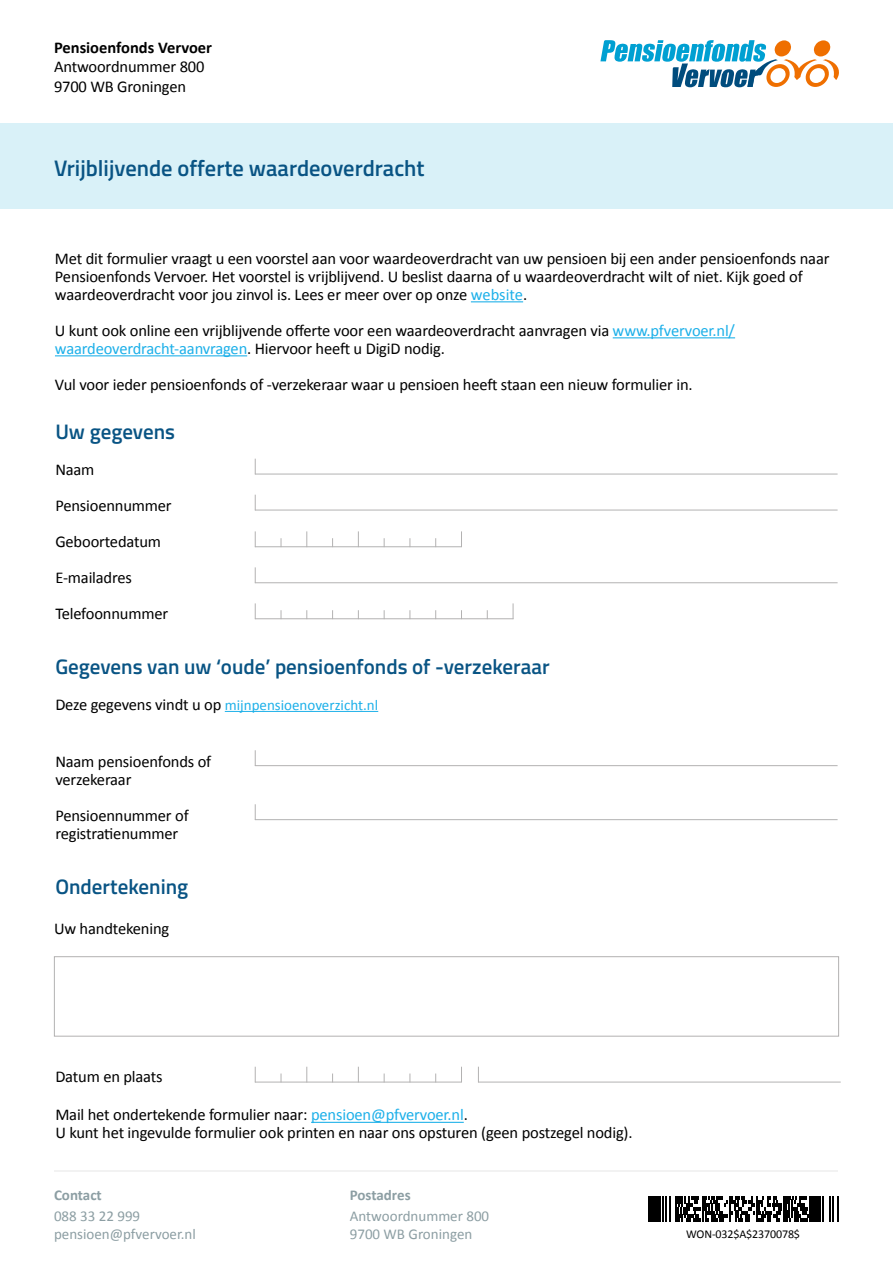
<style>
.page{position:relative;width:893px;height:1263px;background:#fff}
.page>*{position:absolute;margin:0;border:0;box-sizing:border-box;transform-origin:0 0}
.t1{font:600 22.5px "Titillium Web";color:#095484}
.t2{font:600 21px "Titillium Web";color:#095484}
.t3{font:16.5px/18px "Calibri";letter-spacing:-.01em;color:#000}
.t4{font:700 16.5px "Calibri";color:#000}
.t5{font:15px/18px "Calibri";color:#8c9ea3}
.t6{font:15px "Calibri";color:#1db0e9}
.t7{font:700 15px "Calibri";color:#8c9ea3}
.t8{font:12px "Calibri";letter-spacing:-.01em;color:#000}
.s1{color:#1db0e9}
.s2{font-size:16.5px;color:#000}
</style>
<div class="page">
<hr style="left:54px;top:1170px;width:784px;height:1px;background:#f2f2f2">
<div style="left:0;top:123px;width:893px;height:86px;background:#d9f1f8"></div>
<svg style="left:600px;top:40px;width:239px;height:47px"></svg>
<svg style="left:648px;top:1196px;width:190px;height:26px"></svg>
<div style="left:648px;top:1196px;width:13px;height:11px;background:#000"></div>
<div style="left:810px;top:1196px;width:11px;height:11px;background:#000"></div>
<div style="left:648px;top:1207px;width:13px;height:14px;background:#000"></div>
<div style="left:810px;top:1207px;width:11px;height:14px;background:#000"></div>
<svg style="left:823px;top:1196px;width:15px;height:25px"></svg>
<svg style="left:662px;top:1196px;width:146px;height:25px"></svg>
<hr style="left:255px;top:474px;width:583px;height:1px;background:#b3b2b2">
<svg style="left:255px;top:459px;width:1px;height:15px"></svg>
<hr style="left:255px;top:510px;width:583px;height:1px;background:#b3b2b2">
<svg style="left:255px;top:495px;width:1px;height:15px"></svg>
<hr style="left:255px;top:546px;width:206px;height:1px;background:#b3b2b2">
<svg style="left:255px;top:531px;width:1px;height:15px"></svg>
<svg style="left:358px;top:531px;width:1px;height:15px"></svg>
<svg style="left:306px;top:531px;width:1px;height:15px"></svg>
<svg style="left:461px;top:531px;width:1px;height:16px"></svg>
<hr style="left:255px;top:582px;width:583px;height:1px;background:#b3b2b2">
<svg style="left:255px;top:567px;width:1px;height:15px"></svg>
<hr style="left:255px;top:618px;width:258px;height:1px;background:#b3b2b2">
<svg style="left:255px;top:603px;width:1px;height:15px"></svg>
<svg style="left:513px;top:603px;width:1px;height:16px"></svg>
<hr style="left:225px;top:711px;width:153px;height:1px;background:#1db0e9">
<hr style="left:255px;top:765px;width:583px;height:1px;background:#b3b2b2">
<svg style="left:255px;top:750px;width:1px;height:15px"></svg>
<hr style="left:255px;top:819px;width:583px;height:1px;background:#b3b2b2">
<svg style="left:255px;top:804px;width:1px;height:15px"></svg>
<div style="left:54px;top:956px;width:785px;height:80px;border:1px solid #b3b2b2"></div>
<hr style="left:255px;top:1082px;width:206px;height:1px;background:#b3b2b2">
<svg style="left:255px;top:1067px;width:1px;height:15px"></svg>
<svg style="left:358px;top:1067px;width:1px;height:15px"></svg>
<svg style="left:306px;top:1067px;width:1px;height:15px"></svg>
<svg style="left:461px;top:1067px;width:1px;height:15px"></svg>
<hr style="left:478px;top:1082px;width:363px;height:1px;background:#b3b2b2">
<svg style="left:478px;top:1067px;width:1px;height:15px"></svg>
<hr style="left:471px;top:301px;width:52px;height:1px;background:#1db0e9">
<hr style="left:613px;top:337px;width:122px;height:1px;background:#1db0e9">
<hr style="left:55px;top:355px;width:192px;height:1px;background:#1db0e9">
<hr style="left:311px;top:1122px;width:153px;height:1px;background:#1db0e9">
<p class="t4" style="left:54px;top:36px;width:160px">Pensioenfonds Vervoer</p>
<p class="t3" style="left:54px;top:57px;width:152px;line-height:19.5px">Antwoordnummer 800<br>9700 WB Groningen</p>
<h1 class="t1" style="left:54px;top:151px;width:372px">Vrijblijvende offerte waardeoverdracht</h1>
<p class="t3" style="left:55px;top:249px;width:776px">Met dit formulier vraagt u een voorstel aan voor waardeoverdracht van uw pensioen bij een ander pensioenfonds naar<br>Pensioenfonds Vervoer. Het voorstel is vrijblijvend. U beslist daarna of u waardeoverdracht wilt of niet. Kijk goed of waardeoverdracht voor jou zinvol is. Lees er meer over op onze <span class="s1">website</span>.</p>
<p class="t3" style="left:55px;top:321px;width:681px">U kunt ook online een vrijblijvende offerte voor een waardeoverdracht aanvragen via <span class="s1">www.pfvervoer.nl/ waardeoverdracht-aanvragen</span>. Hiervoor heeft u DigiD nodig.</p>
<p class="t3" style="left:55px;top:375px;width:639px">Vul voor ieder pensioenfonds of -verzekeraar waar u pensioen heeft staan een nieuw formulier in.</p>
<p class="t2" style="left:55px;top:416px;width:121px">Uw gegevens</p>
<p class="t3" style="left:55px;top:451px;width:118px;line-height:36px">Naam<br>Pensioennummer<br>Geboortedatum<br>E-mailadres<br>Telefoonnummer</p>
<p class="t2" style="left:55px;top:651px;width:496px">Gegevens van uw ‘oude’ pensioenfonds of -verzekeraar</p>
<p class="t6" style="left:55px;top:694px;width:324px"><span class="s2">Deze gegevens vindt u op</span> mijnpensioenoverzicht.nl</p>
<p class="t3" style="left:55px;top:752px;width:157px">Naam pensioenfonds of verzekeraar</p>
<p class="t3" style="left:55px;top:806px;width:135px">Pensioennummer of registratienummer</p>
<p class="t2" style="left:55px;top:871px;width:134px">Ondertekening</p>
<p class="t3" style="left:54px;top:919px;width:117px">Uw handtekening</p>
<p class="t3" style="left:55px;top:1067px;width:109px">Datum en plaats</p>
<p class="t3" style="left:55px;top:1105px;width:579px">Mail het ondertekende formulier naar: <span class="s1">pensioen@pfvervoer.nl</span>.<br>U kunt het ingevulde formulier ook printen en naar ons opsturen (geen postzegel nodig).</p>
<p class="t7" style="left:54px;top:1184px;width:49px">Contact</p>
<p class="t5" style="left:54px;top:1206px;width:143px">088 33 22 999 pensioen@pfvervoer.nl</p>
<p class="t7" style="left:350px;top:1184px;width:62px">Postadres</p>
<p class="t5" style="left:350px;top:1206px;width:141px">Antwoordnummer 800<br>9700 WB Groningen</p>
<p class="t8" style="left:686px;top:1226px;width:115px">WON-032$A$2370078$</p>
</div>
